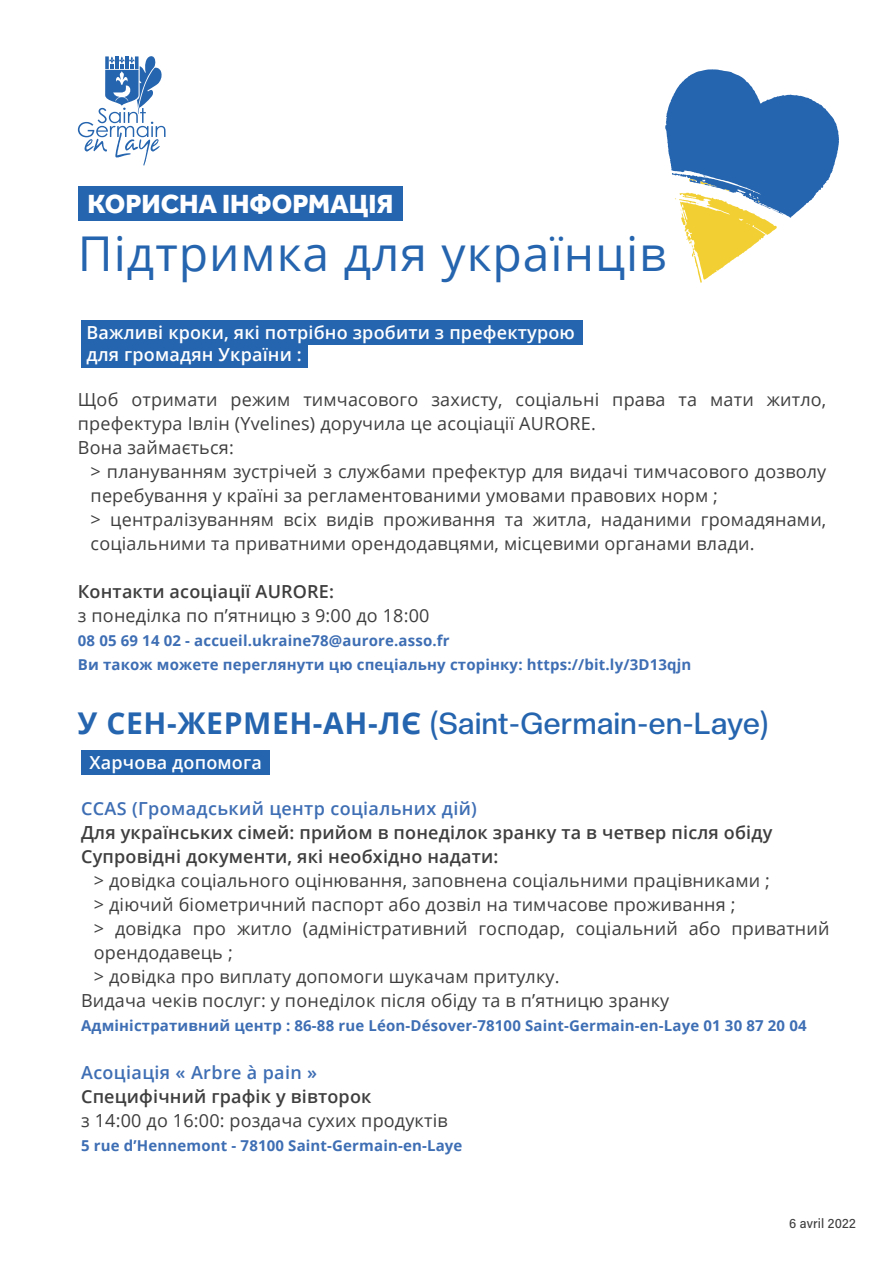
<style>
.page{position:relative;width:893px;height:1263px;background:#fff}
.page>*{position:absolute;margin:0;border:0;box-sizing:border-box;transform-origin:0 0}
.t1{font:48px "Open Sans";letter-spacing:.02em;color:#2564ae}
.t2{font:500 30px "Creato Display";letter-spacing:.02em;color:#2564ae}
.t3{font:800 27px "Effra";color:#fff}
.t4{font:18px/24px "Open Sans";letter-spacing:.01em;color:#3e3e3f}
.t5{font:600 18px "Open Sans";letter-spacing:.01em;color:#3e3e3f}
.t6{font:600 18px "Open Sans";letter-spacing:.01em;color:#fff}
.t7{font:600 18px "Open Sans";letter-spacing:.02em;color:#3e6eb4}
.t8{font:700 15px "Open Sans";letter-spacing:.01em;color:#3e6eb4}
.t9{font:500 13.5px "Acumin Pro Semi Cond";letter-spacing:.01em;color:#3e3e3f}
.s1{font-family:"Open Sans";font-weight:700}
</style>
<div class="page">
<div style="left:81px;top:320px;width:502px;height:25px;background:#2564ae"></div>
<div style="left:81px;top:343px;width:227px;height:25px;background:#2564ae"></div>
<div style="left:81px;top:750px;width:188px;height:24px;background:#2564ae"></div>
<svg style="left:665px;top:69px;width:174px;height:214px"></svg>
<div style="left:78px;top:187px;width:325px;height:34px;background:#2564ae"></div>
<svg style="left:78px;top:56px;width:88px;height:109px"></svg>
<p class="t3" style="left:88px;top:188px;width:307px">КОРИСНА ІНФОРМАЦІЯ</p>
<p class="t1" style="left:78px;top:220px;width:590px">Підтримка для українців</p>
<p class="t6" style="left:86px;top:320px;width:490px">Важливі кроки, які потрібно зробити з префектурою</p>
<p class="t6" style="left:86px;top:342px;width:217px">для громадян України :</p>
<p class="t4" style="left:78px;top:387px;width:750px">Щоб отримати режим тимчасового захисту, соціальні права та мати житло, префектура Івлін (Yvelines) доручила це асоціації AURORE.</p>
<p class="t4" style="left:78px;top:435px;width:157px">Вона займається:</p>
<p class="t4" style="left:91px;top:459px;width:737px">&gt; плануванням зустрічей з службами префектур для видачі тимчасового дозволу перебування у країні за регламентованими умовами правових норм ;</p>
<p class="t4" style="left:91px;top:507px;width:737px">&gt; централізуванням всіх видів проживання та житла, наданими громадянами, соціальними та приватними орендодавцями, місцевими органами влади.</p>
<p class="t5" style="left:78px;top:579px;width:258px">Контакти асоціації AURORE:</p>
<p class="t4" style="left:78px;top:603px;width:353px">з понеділка по п’ятницю з 9:00 до 18:00</p>
<p class="t8" style="left:78px;top:630px;width:373px">08 05 69 14 02 - accueil.ukraine78@aurore.asso.fr</p>
<p class="t8" style="left:78px;top:654px;width:615px">Ви також можете переглянути цю спеціальну сторінку: https://bit.ly/3D13qjn</p>
<p class="t2" style="left:78px;top:705px;width:692px"><span class="s1">У СЕН-ЖЕРМЕН-АН-ЛЄ</span> (Saint-Germain-en-Laye)</p>
<p class="t6" style="left:90px;top:750px;width:174px">Харчова допомога</p>
<p class="t7" style="left:81px;top:796px;width:397px">CCAS (Громадський центр соціальних дій)</p>
<p class="t5" style="left:81px;top:820px;width:693px">Для українських сімей: прийом в понеділок зранку та в четвер після обіду</p>
<p class="t5" style="left:81px;top:844px;width:419px">Супровідні документи, які необхідно надати:</p>
<p class="t4" style="left:94px;top:867px;width:678px">&gt; довідка соціального оцінювання, заповнена соціальними працівниками ;</p>
<p class="t4" style="left:94px;top:891px;width:643px">&gt; діючий біометричний паспорт або дозвіл на тимчасове проживання ;</p>
<p class="t4" style="left:94px;top:915px;width:737px">&gt; довідка про житло (адміністративний господар, соціальний або приватний орендодавець ;</p>
<p class="t4" style="left:94px;top:963px;width:467px">&gt; довідка про виплату допомоги шукачам притулку.</p>
<p class="t4" style="left:81px;top:987px;width:590px">Видача чеків послуг: у понеділок після обіду та в п’ятницю зранку</p>
<p class="t8" style="left:81px;top:1014px;width:727px">Адміністративний центр : 86-88 rue Léon-Désover-78100 Saint-Germain-en-Laye 01 30 87 20 04</p>
<p class="t7" style="left:81px;top:1060px;width:238px">Асоціація « Arbre à pain »</p>
<p class="t5" style="left:81px;top:1084px;width:292px">Специфічний графік у вівторок</p>
<p class="t4" style="left:81px;top:1107px;width:368px">з 14:00 до 16:00: роздача сухих продуктів</p>
<p class="t8" style="left:81px;top:1134px;width:383px">5 rue d’Hennemont - 78100 Saint-Germain-en-Laye</p>
<p class="t9" style="left:789px;top:1213px;width:68px">6 avril 2022</p>
</div>
